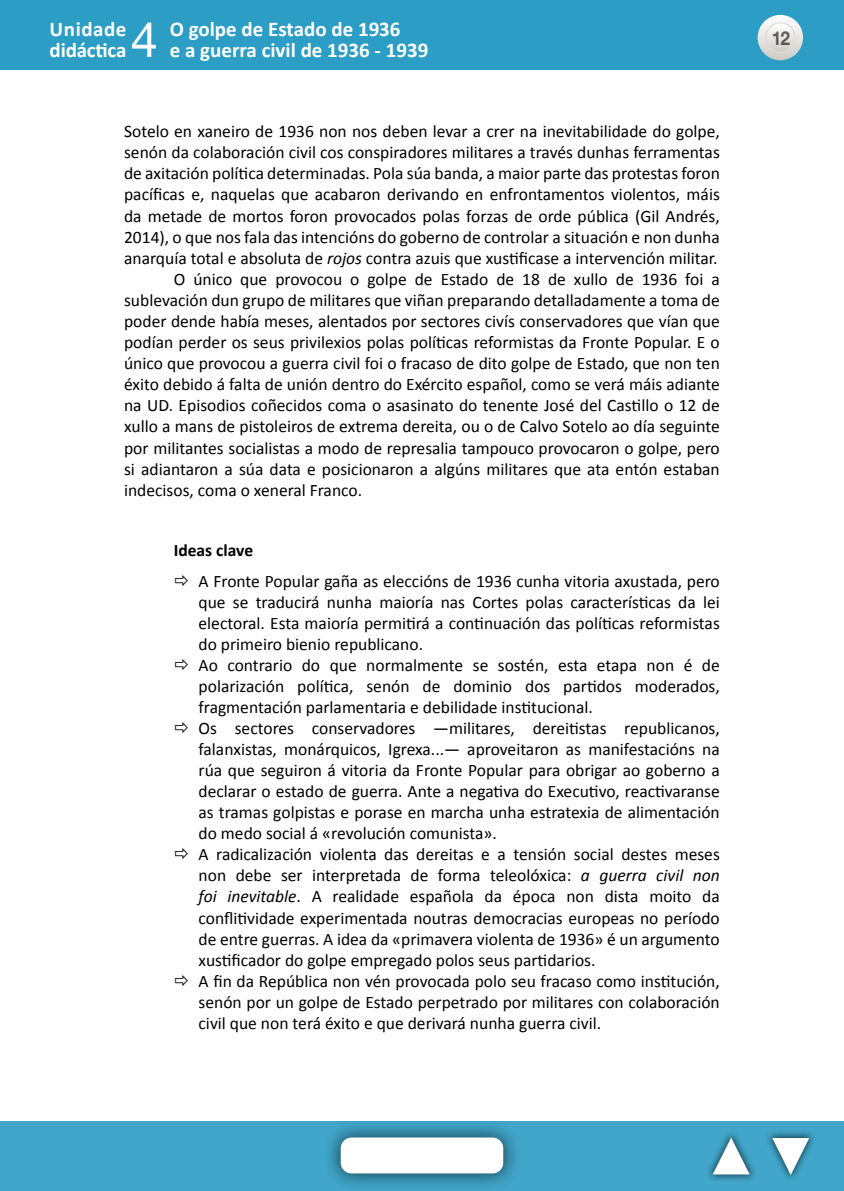
<style>
.page{position:relative;width:844px;height:1191px;background:#fff}
.page>*{position:absolute;margin:0;border:0;box-sizing:border-box;transform-origin:0 0}
.t1{font:49px "Helvetica Neue";color:#fff}
.t2{font:700 21px/21px "Calibri";color:#fff}
.t3{font:700 19.25px "Helvetica Neue";color:#000;scale:.9 1}
.TEXTO{font:17.5px/21px "Calibri";color:#000;text-align:justify}
.TXTO{font:17.5px/21px "Calibri";color:#000;text-align:justify}
._2º_Epigrafe{font:700 17.5px "Calibri";color:#000}
.s1{font-style:italic}
</style>
<div class="page">
<div style="left:0;top:1121px;width:843px;height:70px;background:#41a6ca"></div>
<div style="left:322px;top:1119px;width:200px;height:72px;background:#000;opacity:.6"></div>
<div style="left:340px;top:1137px;width:163px;height:36px;background:#fff;border-radius:11px"></div>
<div style="left:704px;top:1130px;width:53px;height:53px;background:#000;opacity:.6"></div>
<svg style="left:711px;top:1137px;width:39px;height:38px"></svg>
<div style="left:764px;top:1129px;width:52px;height:52px;background:#000;opacity:.6"></div>
<svg style="left:770px;top:1137px;width:40px;height:38px"></svg>
<div style="left:0;top:0;width:843px;height:69px;background:#2c9dc4"></div>
<svg style="left:757px;top:15px;width:45px;height:45px"></svg>
<svg style="left:765px;top:23px;width:29px;height:29px"></svg>
<div style="left:764px;top:22px;width:31px;height:31px;border:1px solid #dfdeda;border-radius:50%"></div>
<p class="t2" style="left:50px;top:19px;width:78px">Unidade didáctica</p>
<h1 class="t1" style="left:131px;top:5px;width:29px">4</h1>
<p class="t2" style="left:170px;top:19px;width:260px">O golpe de Estado de 1936<br>e a guerra civil de 1936 - 1939</p>
<p class="TXTO" style="left:124px;top:121px;width:597px">Sotelo en xaneiro de 1936 non nos deben levar a crer na inevitabilidade do golpe, senón da colaboración civil cos conspiradores militares a través dunhas ferramentas de axitación política determinadas. Pola súa banda, a maior parte das protestas foron pacíficas e, naquelas que acabaron derivando en enfrontamentos violentos, máis da metade de mortos foron provocados polas forzas de orde pública (Gil Andrés, 2014), o que nos fala das intencións do goberno de controlar a situación e non dunha anarquía total e absoluta de <span class="s1">rojos</span> contra azuis que xustificase a intervención militar.</p>
<p class="TXTO" style="left:124px;top:268px;width:597px;text-indent:50px">O único que provocou o golpe de Estado de 18 de xullo de 1936 foi a sublevación dun grupo de militares que viñan preparando detalladamente a toma de poder dende había meses, alentados por sectores civís conservadores que vían que podían perder os seus privilexios polas políticas reformistas da Fronte Popular. E o único que provocou a guerra civil foi o fracaso de dito golpe de Estado, que non ten éxito debido á falta de unión dentro do Exército español, como se verá máis adiante na UD. Episodios coñecidos coma o asasinato do tenente José del Castillo o 12 de xullo a mans de pistoleiros de extrema dereita, ou o de Calvo Sotelo ao día seguinte por militantes socialistas a modo de represalia tampouco provocaron o golpe, pero si adiantaron a súa data e posicionaron a algúns militares que ata entón estaban indecisos, coma o xeneral Franco.</p>
<p class="_2º_Epigrafe" style="left:174px;top:539px;width:81px">Ideas clave</p>
<p class="TEXTO" style="left:198px;top:571px;width:522px">A Fronte Popular gaña as eleccións de 1936 cunha vitoria axustada, pero que se traducirá nunha maioría nas Cortes polas características da lei electoral. Esta maioría permitirá a continuación das políticas reformistas do primeiro bienio republicano.</p>
<p class="TEXTO" style="left:198px;top:655px;width:522px">Ao contrario do que normalmente se sostén, esta etapa non é de polarización política, senón de dominio dos partidos moderados, fragmentación parlamentaria e debilidade institucional.</p>
<p class="TEXTO" style="left:198px;top:718px;width:522px">Os sectores conservadores —militares, dereitistas republicanos, falanxistas, monárquicos, Igrexa...— aproveitaron as manifestacións na rúa que seguiron á vitoria da Fronte Popular para obrigar ao goberno a declarar o estado de guerra. Ante a negativa do Executivo, reactivaranse as tramas golpistas e porase en marcha unha estratexia de alimentación do medo social á «revolución comunista».</p>
<p class="TEXTO" style="left:198px;top:844px;width:522px">A radicalización violenta das dereitas e a tensión social destes meses non debe ser interpretada de forma teleolóxica: <span class="s1">a guerra civil non foi inevitable</span>. A realidade española da época non dista moito da conflitividade experimentada noutras democracias europeas no período de entre guerras. A idea da «primavera violenta de 1936» é un argumento xustificador do golpe empregado polos seus partidarios.</p>
<p class="TEXTO" style="left:198px;top:970px;width:522px">A fin da República non vén provocada polo seu fracaso como institución, senón por un golpe de Estado perpetrado por militares con colaboración civil que non terá éxito e que derivará nunha guerra civil.</p>
<p class="t3" style="left:770px;top:26px;width:23px">12</p>
</div>
